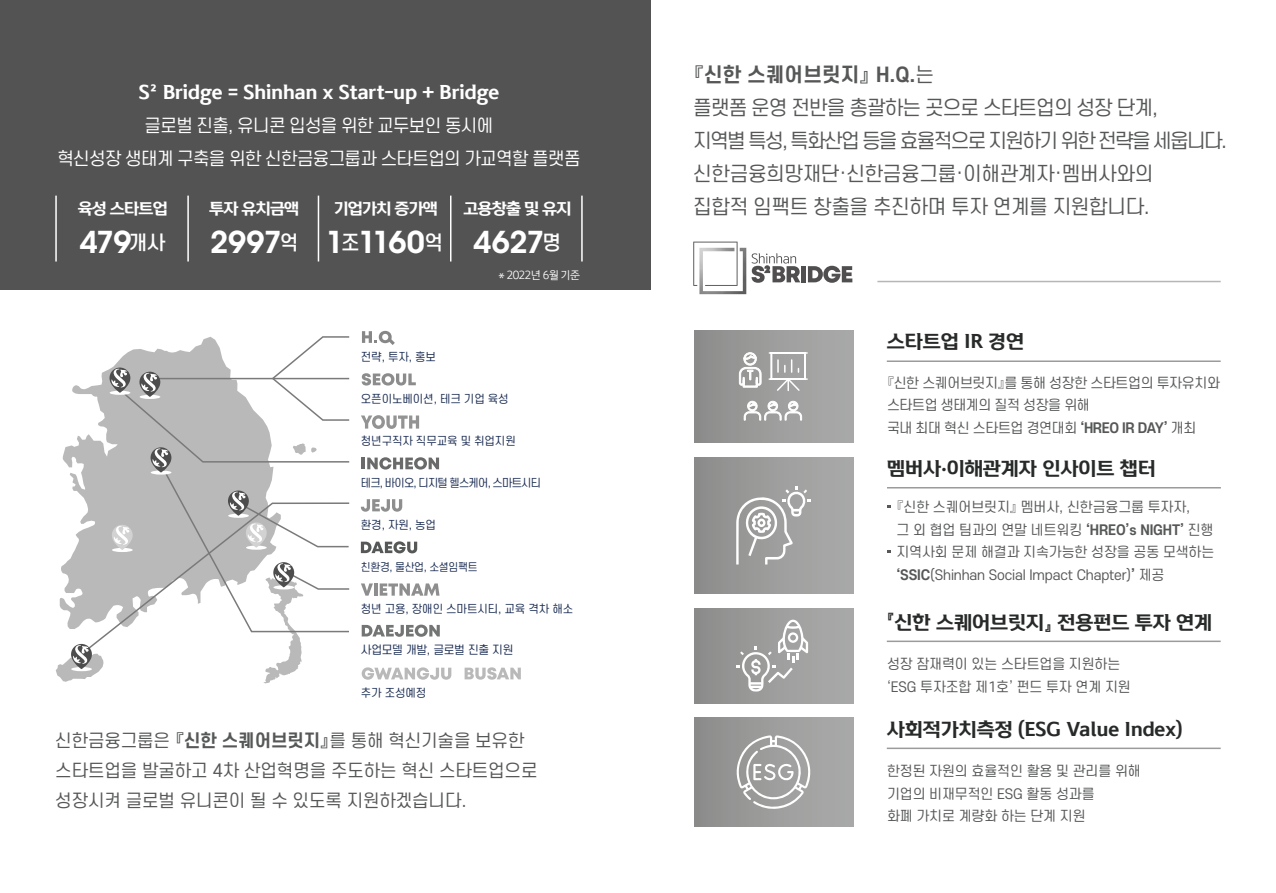
<style>
.page{position:relative;width:1276px;height:893px;background:#fff}
.page>*{position:absolute;margin:0;border:0;box-sizing:border-box;transform-origin:0 0}
.t1{font:600 30px "ITC Avant Garde Std";letter-spacing:-.025em;color:#fff}
.t2{font:19.5px/33px "S Core Dream 4";letter-spacing:-.04em;color:#565757}
.t3{font:700 19.5px "S Core Dream 6";color:#565757}
.t4{font:700 18px "One Shinhan";color:#282a2a}
.t5{font:700 18px "One Shinhan";color:#fff}
.t6{font:17.25px/30px "S Core Dream 4";letter-spacing:-.01em;color:#565757}
.t7{font:17.25px/33px "S Core Dream 4";letter-spacing:-.04em;color:#fff;text-align:center}
.t8{font:700 15px "One Shinhan";letter-spacing:-.05em;color:#fff}
.t9{font:13.5px/22.5px "S Core Dream 4";letter-spacing:-.01em;color:#565757}
.t10{font:13.5px/22.5px "S Core Dream 4";letter-spacing:-.03em;color:#565757}
.t11{font:11.25px "S Core Dream 4";letter-spacing:-.035em;color:#1a2b51}
.t12{font:10.95px "S Core Dream 4";letter-spacing:-.01em;color:#1a2b51}
.t13{font:10.95px "S Core Dream 4";letter-spacing:-.07em;color:#1a2b51}
.t14{font:10.5px "S Core Dream 4";letter-spacing:-.03em;color:#1a2b51}
.t15{font:300 10.5px "One Shinhan";letter-spacing:-.05em;color:#fff}
.s1{font-family:"S Core Dream 5";font-weight:500;font-size:19.5px}
.s2{font-family:"S Core Dream 6";font-weight:700}
.s3{font-family:"S Core Dream 4";font-weight:400}
</style>
<div class="page">
<svg style="left:56px;top:336px;width:294px;height:347px"></svg>
<div style="left:0;top:0;width:650px;height:290px;background:#545353"></div>
<hr style="left:55px;top:196px;width:2px;height:65px;background:#fff">
<hr style="left:187px;top:196px;width:2px;height:65px;background:#fff">
<hr style="left:318px;top:196px;width:1px;height:65px;background:#fff">
<hr style="left:581px;top:196px;width:2px;height:65px;background:#fff">
<hr style="left:450px;top:196px;width:1px;height:65px;background:#fff">
<svg style="left:362px;top:373px;width:54px;height:13px"></svg>
<svg style="left:362px;top:457px;width:77px;height:13px"></svg>
<svg style="left:362px;top:667px;width:89px;height:13px"></svg>
<svg style="left:464px;top:667px;width:57px;height:13px"></svg>
<svg style="left:362px;top:625px;width:78px;height:12px"></svg>
<svg style="left:362px;top:331px;width:33px;height:14px"></svg>
<svg style="left:361px;top:499px;width:41px;height:13px"></svg>
<svg style="left:361px;top:583px;width:78px;height:13px"></svg>
<svg style="left:361px;top:415px;width:58px;height:14px"></svg>
<svg style="left:361px;top:541px;width:56px;height:12px"></svg>
<hr style="left:877px;top:281px;width:343px;height:1px;background:#b5b6b7">
<img style="left:699px;top:248px;width:47px;height:46px">
<svg style="left:693px;top:242px;width:44px;height:44px"></svg>
<div style="left:801px;top:266px;width:5px;height:16px;background:#504e4e"></div>
<svg style="left:808px;top:266px;width:44px;height:17px"></svg>
<svg style="left:751px;top:253px;width:49px;height:30px"></svg>
<div style="left:693px;top:717px;width:160px;height:110px;background:linear-gradient(to right,#8c8d8c,#aaabaa)"></div>
<hr style="left:887px;top:748px;width:333px;height:1px;background:#9c9b9c">
<svg style="left:736px;top:735px;width:74px;height:76px"></svg>
<div style="left:693px;top:608px;width:160px;height:95px;background:linear-gradient(to right,#8c8d8c,#aaabaa)"></div>
<hr style="left:887px;top:641px;width:333px;height:1px;background:#9c9b9c">
<svg style="left:736px;top:619px;width:72px;height:73px"></svg>
<div style="left:693px;top:457px;width:160px;height:136px;background:linear-gradient(to right,#8c8d8c,#aaabaa)"></div>
<hr style="left:887px;top:487px;width:334px;height:1px;background:#9c9b9c">
<svg style="left:736px;top:486px;width:74px;height:78px"></svg>
<div style="left:693px;top:330px;width:160px;height:112px;background:linear-gradient(to right,#8c8d8c,#aaabaa)"></div>
<svg style="left:1172px;top:380px;width:7px;height:9px"></svg>
<hr style="left:887px;top:360px;width:333px;height:2px;background:#9c9b9c">
<svg style="left:743px;top:401px;width:59px;height:20px"></svg>
<svg style="left:738px;top:351px;width:70px;height:41px"></svg>
<h3 class="t5" style="left:139px;top:81px;width:362px">S² Bridge = Shinhan x Start-up + Bridge</h3>
<p class="t7" style="left:57px;top:109px;width:524px">글로벌 진출, 유니콘 입성을 위한 교두보인 동시에<br>혁신성장 생태계 구축을 위한 신한금융그룹과 스타트업의 가교역할 플랫폼</p>
<p class="t8" style="left:78px;top:199px;width:92px">육성 스타트업</p>
<h1 class="t1" style="left:80px;top:224px;width:87px">479<span class="s1">개사</span></h1>
<p class="t8" style="left:334px;top:199px;width:106px">기업가치 증가액</p>
<p class="t8" style="left:463px;top:199px;width:109px">고용창출 및 유지</p>
<p class="t8" style="left:209px;top:199px;width:91px">투자 유치금액</p>
<h1 class="t1" style="left:210px;top:224px;width:90px">2997<span class="s1">억</span></h1>
<h1 class="t1" style="left:326px;top:224px;width:237px">1<span class="s1">조</span>1160<span class="s1">억</span> 4627<span class="s1">명</span></h1>
<p class="t12" style="left:361px;top:348px;width:77px">전략, 투자, 홍보</p>
<p class="t15" style="left:498px;top:269px;width:83px">* 2022년 6월 기준</p>
<p class="t12" style="left:361px;top:391px;width:149px">오픈이노베이션, 테크 기업 육성</p>
<p class="t12" style="left:361px;top:433px;width:156px">청년구직자 직무교육 및 취업지원</p>
<p class="t13" style="left:361px;top:475px;width:182px">테크, 바이오, 디지털 헬스케어, 스마트시티</p>
<p class="t12" style="left:361px;top:517px;width:77px">환경, 자원, 농업</p>
<p class="t14" style="left:361px;top:559px;width:118px">친환경, 물산업, 소셜임팩트</p>
<p class="t12" style="left:361px;top:601px;width:214px">청년 고용, 장애인 스마트시티, 교육 격차 해소</p>
<p class="t11" style="left:361px;top:642px;width:154px">사업모델 개발, 글로벌 진출 지원</p>
<p class="t12" style="left:361px;top:685px;width:67px">추가 조성예정</p>
<p class="t6" style="left:55px;top:725px;width:484px">신한금융그룹은 <span class="s2">『신한 스퀘어브릿지』</span>를 통해 혁신기술을 보유한 스타트업을 발굴하고 4차 산업혁명을 주도하는 혁신 스타트업으로 성장시켜 글로벌 유니콘이 될 수 있도록 지원하겠습니다.</p>
<h2 class="t3" style="left:693px;top:61px;width:242px">『신한 스퀘어브릿지』 H.Q.<span class="s3">는</span></h2>
<h2 class="t2" style="left:693px;top:91px;width:535px">플랫폼 운영 전반을 총괄하는 곳으로 스타트업의 성장 단계,<br>지역별 특성, 특화산업 등을 효율적으로 지원하기 위한 전략을 세웁니다. 신한금융희망재단·신한금융그룹·이해관계자·멤버사와의<br>집합적 임팩트 창출을 추진하며 투자 연계를 지원합니다.</h2>
<h3 class="t4" style="left:887px;top:330px;width:139px">스타트업 IR 경연</h3>
<p class="t10" style="left:887px;top:371px;width:334px">『신한 스퀘어브릿지』를 통해 성장한 스타트업의 투자유치와 스타트업 생태계의 질적 성장을 위해<br>국내 최대 혁신 스타트업 경연대회 <span class="s2">‘HREO IR DAY’</span> 개최</p>
<h3 class="t4" style="left:887px;top:456px;width:270px">멤버사·이해관계자 인사이트 챕터</h3>
<p class="t9" style="left:896px;top:496px;width:319px">『신한 스퀘어브릿지』 멤버사, 신한금융그룹 투자자,<br>그 외 협업 팀과의 연말 네트워킹 <span class="s2">‘HREO’s NIGHT’</span> 진행 지역사회 문제 해결과 지속가능한 성장을 공동 모색하는 <span class="s2">‘SSIC</span>(Shinhan Social Impact Chapter)<span class="s2">’</span> 제공</p>
<h3 class="t4" style="left:887px;top:610px;width:327px">『신한 스퀘어브릿지』 전용펀드 투자 연계</h3>
<p class="t9" style="left:887px;top:652px;width:245px">성장 잠재력이 있는 스타트업을 지원하는 ‘ESG 투자조합 제1호’ 펀드 투자 연계 지원</p>
<h3 class="t4" style="left:887px;top:717px;width:297px">사회적가치측정 (ESG Value Index)</h3>
<p class="t9" style="left:887px;top:759px;width:255px">한정된 자원의 효율적인 활용 및 관리를 위해 기업의 비재무적인 ESG 활동 성과를<br>화폐 가치로 계량화 하는 단계 지원</p>
</div>
